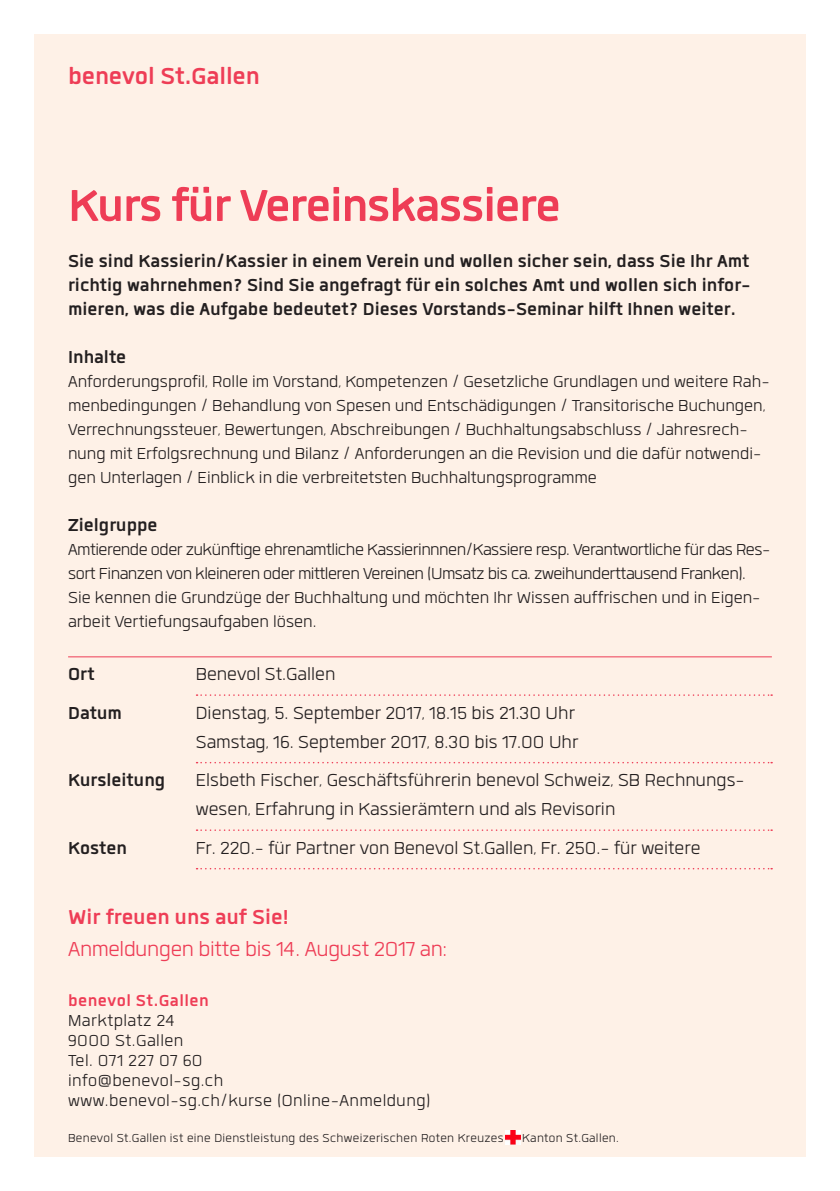
<style>
.page{position:relative;width:840px;height:1191px;background:#fff}
.page>*{position:absolute;margin:0;border:0;box-sizing:border-box;transform-origin:0 0}
._02_Titel{font:700 62px "Quan";letter-spacing:-.025em;color:#ee3d56}
._01_Kopfzeile{font:700 32px "Quan";letter-spacing:-.005em;color:#ee3d56}
._07_Abschlusstext{font:300 28px "Quan";letter-spacing:-.01em;color:#ee3d56}
._07_Abschlusstext_Ti{font:700 28px "Quan";color:#ee3d56}
._06_Kurs_Einzug{font:300 24px/29px "Quan";color:#231f20}
._04_Lead{font:700 24px/24px "Quan";color:#231f20;text-align:justify}
._06_Kurs_Einzug-2{font:700 24px "Quan";color:#231f20}
._04_Kurs_Daten_01_Li{font:300 24px "Quan";color:#231f20}
._04_Kurs_Daten_01_Li-2{font:700 24px "Quan";color:#231f20}
._04_Lead-2{font:300 22px/24px "Quan";color:#231f20}
._04_Lead-3{font:300 22px/24px "Quan";letter-spacing:-.02em;color:#231f20}
._02_Adresse{font:300 22px "Quan";letter-spacing:.02em;color:#231f20}
._01_Adresse_Ort{font:700 22px "Quan";letter-spacing:.02em;color:#ee3d56}
.t1{font:300 16px "Quan";letter-spacing:.02em;color:#231f20}
</style>
<div class="page">
<div style="left:34px;top:34px;width:771px;height:1123px;background:#fef1e7"></div>
<hr style="left:68px;top:656px;width:703px;height:1px;background:#ee3d56">
<svg style="left:196px;top:694px;width:575px;height:2px"></svg>
<svg style="left:196px;top:762px;width:575px;height:1px"></svg>
<svg style="left:196px;top:829px;width:575px;height:2px"></svg>
<svg style="left:196px;top:868px;width:575px;height:1px"></svg>
<img style="left:505px;top:1130px;width:14px;height:14px">
<p class="_01_Kopfzeile" style="left:68px;top:61px;width:193px">benevol St.Gallen</p>
<p class="_02_Titel" style="left:68px;top:176px;width:494px">Kurs für Vereinskassiere</p>
<p class="_04_Lead" style="left:68px;top:249px;width:683px">Sie sind Kassierin/Kassier in einem Verein und wollen sicher sein, dass Sie Ihr Amt richtig wahrnehmen? Sind Sie angefragt für ein solches Amt und wollen sich infor&shy;mieren, was die Aufgabe bedeutet? Dieses Vorstands-Seminar hilft Ihnen weiter.</p>
<p class="_04_Lead" style="left:68px;top:345px;width:60px">Inhalte</p>
<p class="_04_Lead-2" style="left:68px;top:369px;width:702px">Anforderungsprofil, Rolle im Vorstand, Kompetenzen / Gesetzliche Grundlagen und weitere Rah&shy;menbedingungen / Behandlung von Spesen und Entschädigungen / Transitorische Buchungen, Verrechnungssteuer, Bewertungen, Abschreibungen / Buchhaltungsabschluss / Jahresrech&shy;nung mit Erfolgsrechnung und Bilanz / Anforderungen an die Revision und die dafür notwendi&shy;gen Unterlagen / Einblick in die verbreitetsten Buchhaltungsprogramme</p>
<p class="_04_Lead" style="left:68px;top:513px;width:91px">Zielgruppe</p>
<p class="_04_Lead-3" style="left:68px;top:537px;width:703px">Amtierende oder zukünftige ehrenamtliche Kassierinnnen/Kassiere resp. Verantwortliche für das Res&shy;sort Finanzen von kleineren oder mittleren Vereinen (Umsatz bis ca. zweihunderttausend Franken).</p>
<p class="_04_Lead-2" style="left:68px;top:585px;width:693px">Sie kennen die Grundzüge der Buchhaltung und möchten Ihr Wissen auffrischen und in Eigen&shy;arbeit Vertiefungsaufgaben lösen.</p>
<p class="_04_Kurs_Daten_01_Li-2" style="left:68px;top:662px;width:28px">Ort</p>
<p class="_04_Kurs_Daten_01_Li" style="left:196px;top:663px;width:141px">Benevol St.Gallen</p>
<p class="_06_Kurs_Einzug-2" style="left:68px;top:701px;width:55px">Datum</p>
<p class="_06_Kurs_Einzug" style="left:196px;top:698px;width:384px">Dienstag, 5. September 2017, 18.15 bis 21.30 Uhr<br>Samstag, 16. September 2017, 8.30 bis 17.00 Uhr</p>
<p class="_06_Kurs_Einzug-2" style="left:68px;top:768px;width:99px">Kursleitung</p>
<p class="_06_Kurs_Einzug" style="left:196px;top:765px;width:550px">Elsbeth Fischer, Geschäftsführerin benevol Schweiz, SB Rechnungs&shy;wesen, Erfahrung in Kassierämtern und als Revisorin</p>
<p class="_06_Kurs_Einzug-2" style="left:68px;top:836px;width:60px">Kosten</p>
<p class="_06_Kurs_Einzug" style="left:196px;top:833px;width:506px">Fr. 220.- für Partner von Benevol St.Gallen, Fr. 250.- für weitere</p>
<p class="_07_Abschlusstext_Ti" style="left:68px;top:903px;width:222px">Wir freuen uns auf Sie!</p>
<p class="_07_Abschlusstext" style="left:68px;top:936px;width:380px">Anmeldungen bitte bis 14. August 2017 an:</p>
<p class="_01_Adresse_Ort" style="left:68px;top:989px;width:142px">benevol St.Gallen</p>
<p class="_02_Adresse" style="left:68px;top:1010px;width:108px">Marktplatz 24</p>
<p class="_02_Adresse" style="left:68px;top:1030px;width:117px">9000 St.Gallen</p>
<p class="_02_Adresse" style="left:68px;top:1050px;width:136px">Tel. 071 227 07 60</p>
<p class="_02_Adresse" style="left:68px;top:1070px;width:157px">info@benevol-sg.ch</p>
<p class="_02_Adresse" style="left:68px;top:1090px;width:363px">www.benevol-sg.ch/kurse (Online-Anmeldung)</p>
<p class="t1" style="left:68px;top:1130px;width:552px">Benevol St.Gallen ist eine Dienstleistung des Schweizerischen Roten Kreuzes Kanton St.Gallen.</p>
</div>
